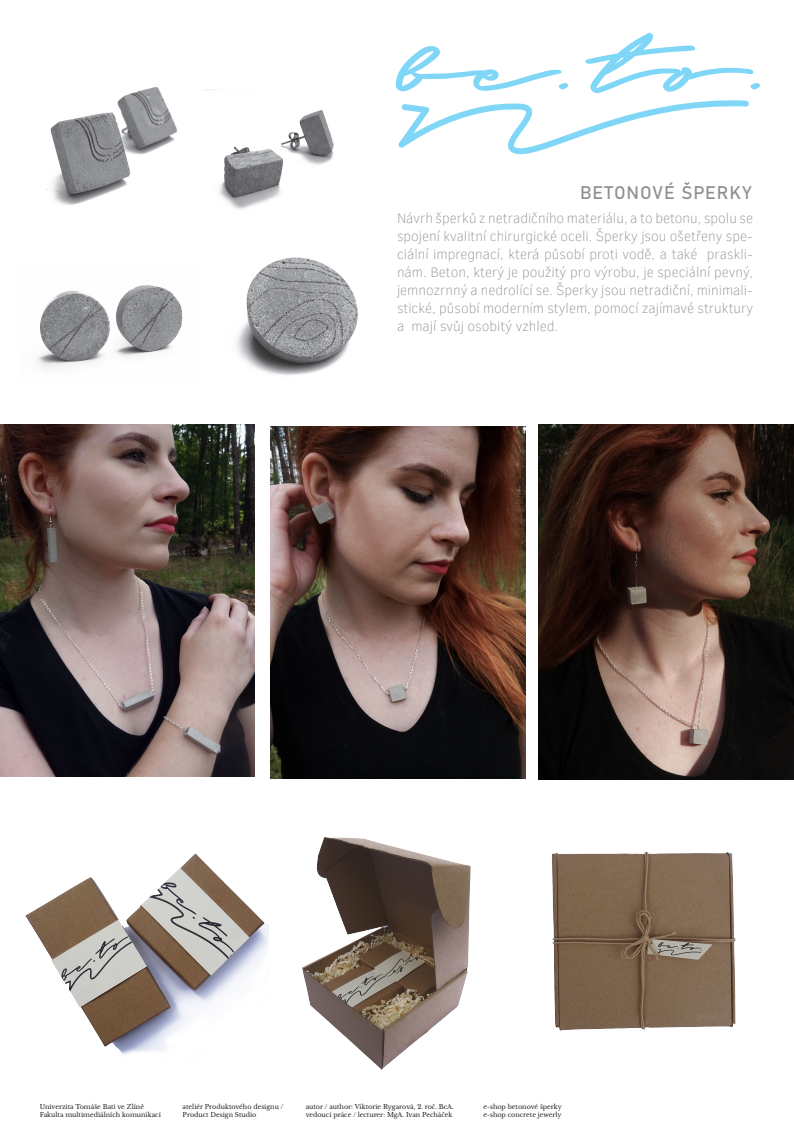
<style>
.page{position:relative;width:794px;height:1134px;background:#fff}
.page>*{position:absolute;margin:0;border:0;box-sizing:border-box;transform-origin:0 0}
.t1{font:18px "Bahnschrift";letter-spacing:.05em;color:#8d8f92}
.t2{font:100 14px/18px "Clear Sans";color:#8d8f92;text-align:justify}
.t3{font:6.4px "Libre Baskerville";color:#231f20}
</style>
<div class="page">
<img style="left:39px;top:87px;width:138px;height:120px">
<img style="left:232px;top:257px;width:126px;height:118px">
<img style="left:204px;top:89px;width:130px;height:120px">
<img style="left:37px;top:285px;width:146px;height:84px">
<img style="left:25px;top:853px;width:244px;height:202px">
<img style="left:551px;top:851px;width:185px;height:180px">
<img style="left:302px;top:837px;width:169px;height:233px">
<svg style="left:396px;top:46px;width:172px;height:45px"></svg>
<svg style="left:585px;top:33px;width:175px;height:60px"></svg>
<svg style="left:398px;top:100px;width:351px;height:55px"></svg>
<img style="left:0;top:425px;width:254px;height:351px">
<img style="left:270px;top:426px;width:256px;height:353px">
<img style="left:538px;top:425px;width:256px;height:354px">
<p class="t1" style="left:580px;top:181px;width:173px">BETONOVÉ ŠPERKY</p>
<p class="t2" style="left:397px;top:209px;width:358px">Návrh šperků z netradičního materiálu, a to betonu, spolu se spojení kvalitní chirurgické oceli. Šperky jsou ošetřeny spe&shy;ciální impregnací, která působí proti vodě, a také praskli&shy;nám. Beton, který je použitý pro výrobu, je speciální pevný, jemnozrnný a nedrolící se. Šperky jsou netradiční, minimali&shy;stické, působí moderním stylem, pomocí zajímavé struktury a mají svůj osobitý vzhled.</p>
<p class="t3" style="left:40px;top:1103px;width:106px">Univerzita Tomáše Bati ve Zlíně</p>
<p class="t3" style="left:40px;top:1111px;width:123px">Fakulta multimediálních komunikací</p>
<p class="t3" style="left:183px;top:1103px;width:102px">ateliér Produktového designu /</p>
<p class="t3" style="left:183px;top:1111px;width:75px">Product Design Studio</p>
<p class="t3" style="left:306px;top:1103px;width:150px">autor / author: Viktorie Rygarová, 2. roč. BcA.</p>
<p class="t3" style="left:306px;top:1111px;width:148px">vedoucí práce / lecturer: MgA. Ivan Pecháček</p>
<p class="t3" style="left:483px;top:1103px;width:80px">e-shop betonové šperky</p>
<p class="t3" style="left:483px;top:1111px;width:80px">e-shop concrete jewerly</p>
</div>
